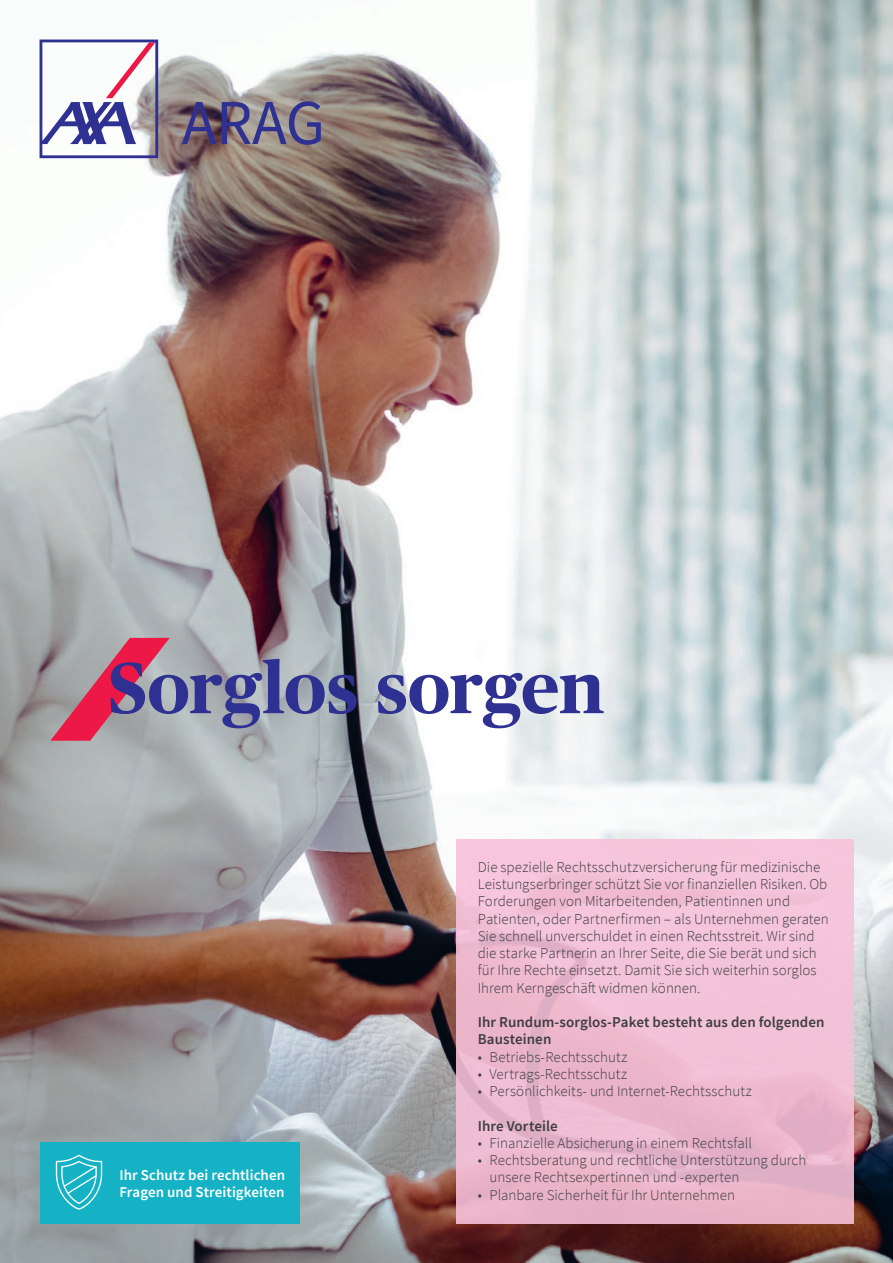
<style>
.page{position:relative;width:893px;height:1263px;background:#fff}
.page>*{position:absolute;margin:0;border:0;box-sizing:border-box;transform-origin:0 0}
.t1{font:700 72px "Publico Headline";letter-spacing:.01em;color:#2e3092}
.t2{font:300 15px/17.2px "Source Sans Pro";color:#3e3e3f}
.t3{font:600 15px/17.2px "Source Sans Pro";letter-spacing:.005em;color:#3e3e3f}
.t4{font:600 15px/17.2px "Source Sans Pro";letter-spacing:.005em;color:#fff}
</style>
<div class="page">
<img style="left:0;top:0;width:893px;height:1263px">
<svg style="left:50px;top:638px;width:120px;height:103px;background:#bd7988"></svg>
<div style="left:456px;top:839px;width:397px;height:384px;background:linear-gradient(to bottom,#f7c7dc,#e7b1c6)"></div>
<div style="left:40px;top:1142px;width:259px;height:81px;background:#15b2c5"></div>
<svg style="left:55px;top:1154px;width:48px;height:56px"></svg>
<svg style="left:40px;top:40px;width:118px;height:118px"></svg>
<svg style="left:182px;top:102px;width:34px;height:42px"></svg>
<svg style="left:222px;top:101px;width:99px;height:44px;background:#766f8c"></svg>
<h1 class="t1" style="left:109px;top:636px;width:497px">Sorglos sorgen</h1>
<p class="t4" style="left:119px;top:1166px;width:167px">Ihr Schutz bei rechtlichen<br>Fragen und Streitigkeiten</p>
<p class="t2" style="left:478px;top:858px;width:352px">Die spezielle Rechtsschutzversicherung für medizinische Leistungserbringer schützt Sie vor finanziellen Risiken. Ob Forderungen von Mitarbeitenden, Patientinnen und Patienten, oder Partnerfirmen – als Unternehmen geraten Sie schnell unverschuldet in einen Rechtsstreit. Wir sind die starke Partnerin an Ihrer Seite, die Sie berät und sich für Ihre Rechte einsetzt. Damit Sie sich weiterhin sorglos Ihrem Kerngeschäft widmen können.</p>
<p class="t3" style="left:478px;top:1013px;width:348px">Ihr Rundum-sorglos-Paket besteht aus den folgenden<br>Bausteinen</p>
<p class="t2" style="left:478px;top:1048px;width:151px">• Betriebs-Rechtsschutz</p>
<p class="t2" style="left:478px;top:1065px;width:151px">• Vertrags-Rechtsschutz</p>
<p class="t2" style="left:478px;top:1082px;width:275px">• Persönlichkeits- und Internet-Rechtsschutz</p>
<p class="t3" style="left:478px;top:1117px;width:81px">Ihre Vorteile</p>
<p class="t2" style="left:478px;top:1134px;width:276px">• Finanzielle Absicherung in einem Rechtsfall</p>
<p class="t2" style="left:490px;top:1151px;width:318px;text-indent:-12px">• Rechtsberatung und rechtliche Unterstützung durch unsere Rechtsexpertinnen und -experten</p>
<p class="t2" style="left:478px;top:1186px;width:259px">• Planbare Sicherheit für Ihr Unternehmen</p>
</div>
